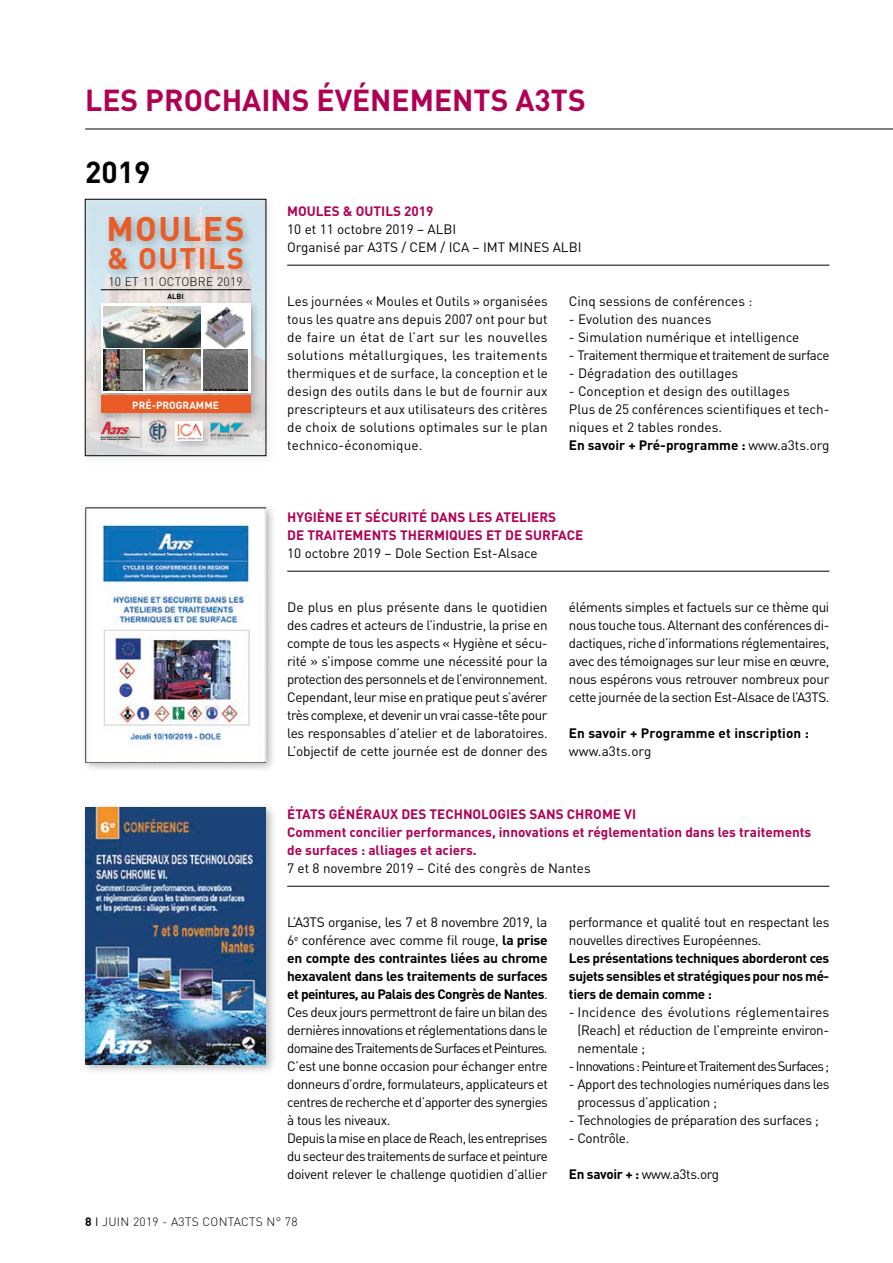
<style>
.page{position:relative;width:893px;height:1263px;background:#fff}
.page>*{position:absolute;margin:0;border:0;box-sizing:border-box;transform-origin:0 0}
.t1{font:700 33.75px "DIN";letter-spacing:.04em;color:#ea5b25}
.t2{font:700 30px "DIN";color:#b00054}
.t3{font:700 30px "DIN";color:#000}
.t4{font:700 29.4px "DIN";letter-spacing:.05em;color:#ea5b25}
.t5{font:13.5px/18px "DIN";letter-spacing:-.025em;color:#000;text-align:justify}
.t6{font:13.5px/18px "DIN";color:#000}
.t7{font:700 13.5px/18px "DIN";color:#b00054}
.t8{font:700 13.5px/18px "DIN";letter-spacing:-.025em;color:#000;text-align:justify}
.t9{font:13.5px "DIN";letter-spacing:-.06em;color:#000}
.t10{font:700 13.5px "DIN";letter-spacing:.01em;color:#000}
.t11{font:13.5px "DIN";letter-spacing:.01em;color:#000}
.t12{font:300 12.15px "DIN";letter-spacing:.02em;color:#000}
.t13{font:300 12px "DIN";letter-spacing:.025em;color:#000}
.t14{font:700 10.35px "DIN";color:#fff}
.t15{font:700 7.35px "DIN";color:#000}
.t16{font:700 2.25px/2.7px "Arial";color:#000}
.s1{font-weight:700}
.s2{font-weight:400}
</style>
<div class="page">
<div style="left:80px;top:194px;width:197px;height:273px;background:#000;opacity:.3"></div>
<img style="left:87px;top:201px;width:177px;height:253px">
<hr style="left:101px;top:289px;width:149px;height:1px;background:#000">
<svg style="left:101px;top:422px;width:28px;height:12px"></svg>
<svg style="left:101px;top:303px;width:149px;height:90px"></svg>
<img style="left:104px;top:307px;width:96px;height:40px">
<img style="left:206px;top:307px;width:39px;height:40px">
<img style="left:104px;top:349px;width:38px;height:41px">
<img style="left:203px;top:349px;width:44px;height:41px">
<img style="left:145px;top:349px;width:55px;height:41px">
<div style="left:101px;top:396px;width:149px;height:17px;background:#ea5b25"></div>
<img style="left:147px;top:419px;width:21px;height:24px">
<img style="left:176px;top:422px;width:27px;height:18px">
<img style="left:210px;top:422px;width:40px;height:18px">
<div style="left:85px;top:199px;width:181px;height:257px;border:1px solid #000"></div>
<div style="left:81px;top:503px;width:196px;height:270px;background:#000;opacity:.3"></div>
<img style="left:85px;top:508px;width:181px;height:254px">
<div style="left:80px;top:802px;width:197px;height:273px;background:#000;opacity:.3"></div>
<img style="left:85px;top:808px;width:181px;height:256px">
<hr style="left:287px;top:265px;width:542px;height:1px;background:#000">
<hr style="left:287px;top:571px;width:542px;height:1px;background:#000">
<hr style="left:287px;top:886px;width:542px;height:1px;background:#000">
<hr style="left:85px;top:129px;width:808px;height:1px;background:#000">
<h2 class="t2" style="left:85px;top:81px;width:502px">LES PROCHAINS ÉVÉNEMENTS A3TS</h2>
<h2 class="t3" style="left:85px;top:153px;width:67px">2019</h2>
<h1 class="t1" style="left:107px;top:207px;width:139px">MOULES</h1>
<h3 class="t4" style="left:107px;top:239px;width:138px">&amp; OUTILS</h3>
<p class="t12" style="left:108px;top:274px;width:136px">10 ET 11 OCTOBRE 2019</p>
<p class="t15" style="left:168px;top:292px;width:17px">ALBI</p>
<p class="t14" style="left:132px;top:398px;width:88px">PRÉ-PROGRAMME</p>
<p class="t16" style="left:101px;top:435px;width:41px">Association de Traitement Thermique et de Traitement de Surface</p>
<p class="t7" style="left:287px;top:202px;width:148px">MOULES &amp; OUTILS 2019</p>
<p class="t6" style="left:287px;top:220px;width:296px">10 et 11 octobre 2019 – ALBI<br>Organisé par A3TS / CEM / ICA – IMT MINES ALBI</p>
<p class="t5" style="left:287px;top:292px;width:262px">Les journées « Moules et Outils » organisées tous les quatre ans depuis 2007 ont pour but de faire un état de l’art sur les nouvelles solutions métallurgiques, les traitements thermiques et de surface, la conception et le design des outils dans le but de fournir aux prescripteurs et aux utilisateurs des critères de choix de solutions optimales sur le plan technico-économique.</p>
<p class="t6" style="left:569px;top:292px;width:185px">Cinq sessions de conférences :</p>
<p class="t6" style="left:569px;top:310px;width:144px">- Evolution des nuances</p>
<p class="t6" style="left:569px;top:328px;width:232px">- Simulation numérique et intelligence</p>
<p class="t5" style="left:569px;top:346px;width:262px">- Traitement thermique et traitement de surface</p>
<p class="t6" style="left:569px;top:364px;width:171px">- Dégradation des outillages</p>
<p class="t6" style="left:569px;top:382px;width:262px">- Conception et design des outillages<br>Plus de 25 conférences scientifiques et tech&shy;niques et 2 tables rondes.<br><span class="s1">En savoir + Pré-programme :</span> www.a3ts.org</p>
<p class="t7" style="left:287px;top:508px;width:298px">HYGIÈNE ET SÉCURITÉ DANS LES ATELIERS<br>DE TRAITEMENTS THERMIQUES ET DE SURFACE</p>
<p class="t6" style="left:287px;top:544px;width:252px">10 octobre 2019 – Dole Section Est-Alsace</p>
<p class="t5" style="left:287px;top:598px;width:262px">De plus en plus présente dans le quotidien des cadres et acteurs de l’industrie, la prise en compte de tous les aspects « Hygiène et sécu&shy;rité » s’impose comme une nécessité pour la protection des personnels et de l’environnement.<br>Cependant, leur mise en pratique peut s’avérer très complexe, et devenir un vrai casse-tête pour les responsables d’atelier et de laboratoires.<br>L’objectif de cette journée est de donner des</p>
<p class="t5" style="left:569px;top:598px;width:262px">éléments simples et factuels sur ce thème qui nous touche tous. Alternant des conférences di&shy;dactiques, riche d’informations réglementaires, avec des témoignages sur leur mise en œuvre, nous espérons vous retrouver nombreux pour cette journée de la section Est-Alsace de l’A3TS.</p>
<p class="t10" style="left:569px;top:724px;width:241px">En savoir + Programme et inscription :</p>
<p class="t11" style="left:569px;top:743px;width:84px">www.a3ts.org</p>
<p class="t7" style="left:287px;top:805px;width:526px">ÉTATS GÉNÉRAUX DES TECHNOLOGIES SANS CHROME VI<br>Comment concilier performances, innovations et réglementation dans les traitements de surfaces : alliages et aciers.</p>
<p class="t6" style="left:287px;top:859px;width:305px">7 et 8 novembre 2019 – Cité des congrès de Nantes</p>
<p class="t5" style="left:287px;top:913px;width:262px;text-align:left">L’A3TS organise, les 7 et 8 novembre 2019, la 6<sup>e</sup> conférence avec comme fil rouge, <span class="s1">la prise en compte des contraintes liées au chrome hexavalent dans les traitements de surfaces et peintures, au Palais des Congrès de Nantes</span>.<br>Ces deux jours permettront de faire un bilan des dernières innovations et réglementations dans le domaine des Traitements de Surfaces et Peintures.<br>C’est une bonne occasion pour échanger entre donneurs d’ordre, formulateurs, applicateurs et centres de recherche et d’apporter des synergies à tous les niveaux.<br>Depuis la mise en place de Reach, les entreprises du secteur des traitements de surface et peinture doivent relever le challenge quotidien d’allier</p>
<p class="t5" style="left:569px;top:913px;width:262px">performance et qualité tout en respectant les nouvelles directives Européennes.</p>
<p class="t8" style="left:569px;top:949px;width:262px">Les présentations techniques aborderont ces sujets sensibles et stratégiques pour nos mé&shy;tiers de demain comme :</p>
<p class="t5" style="left:577px;top:1003px;width:254px;text-indent:-8px">- Incidence des évolutions réglementaires (Reach) et réduction de l’empreinte environ&shy;nementale ;</p>
<p class="t9" style="left:569px;top:1058px;width:262px">- Innovations : Peinture et Traitement des Surfaces ;</p>
<p class="t5" style="left:577px;top:1075px;width:254px;text-indent:-8px">- Apport des technologies numériques dans les processus d’application ;</p>
<p class="t5" style="left:569px;top:1111px;width:251px">- Technologies de préparation des surfaces ;</p>
<p class="t5" style="left:569px;top:1129px;width:62px">- Contrôle.</p>
<p class="t5" style="left:569px;top:1165px;width:152px"><span class="s1">En savoir + :</span> www.a3ts.org</p>
<p class="t13" style="left:85px;top:1214px;width:214px"><span class="s1">8</span> <span class="s2">I</span> JUIN 2019 - A3TS CONTACTS N° 78</p>
</div>
